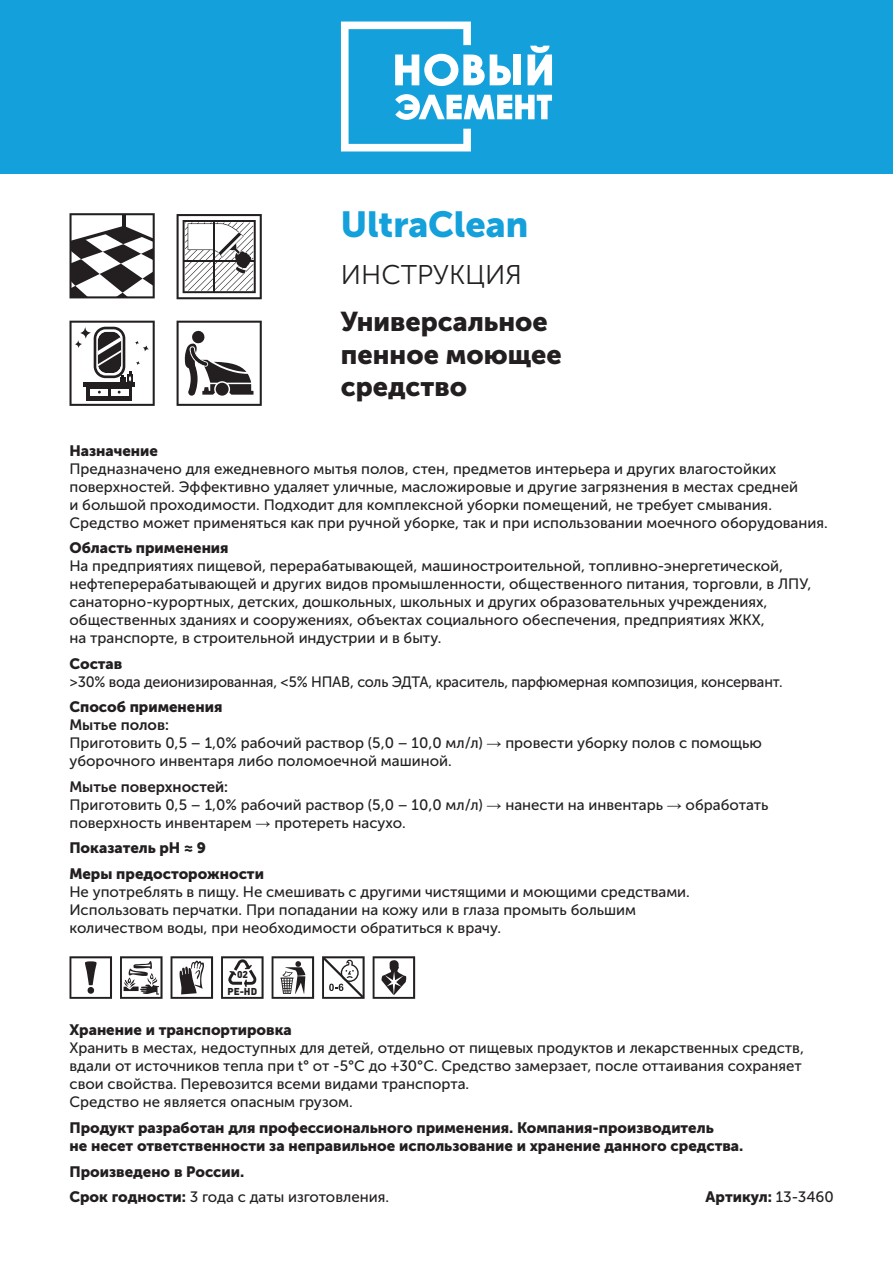
<style>
.page{position:relative;width:893px;height:1263px;background:#fff}
.page>*{position:absolute;margin:0;border:0;box-sizing:border-box;transform-origin:0 0}
.t1{font:36px "Museo Sans Cyrl 900";color:#14a0db}
.t2{font:27px/32.2px "Museo Sans Cyrl 900";color:#231f20}
.t3{font:27px "Museo Sans Cyrl 300";color:#231f20}
.t4{font:15px/18px "Museo Sans Cyrl 500";color:#231f20}
.t5{font:15px/25.5px "Museo Sans Cyrl 900";color:#231f20}
.t6{font:15px "Museo Sans Cyrl 500";color:#231f20;scale:.96 1}
.t7{font:15px "Museo Sans Cyrl 700";color:#231f20}
.t8{font:900 9.9px/17.1px "DIN Pro";color:#231f20;text-align:center}
.s1{font-family:"Arial"}
.s2{font-family:"Museo Sans Cyrl 900"}
.s3{font-family:"Museo Sans Cyrl 500"}
</style>
<div class="page">
<div style="left:0;top:0;width:893px;height:174px;background:#14a0db"></div>
<svg style="left:341px;top:22px;width:211px;height:129px"></svg>
<svg style="left:70px;top:321px;width:85px;height:85px"></svg>
<svg style="left:177px;top:214px;width:85px;height:85px"></svg>
<hr style="left:183px;top:260px;width:72px;height:2px;background:#231f20">
<hr style="left:213px;top:221px;width:2px;height:72px;background:#231f20">
<svg style="left:177px;top:321px;width:85px;height:85px"></svg>
<svg style="left:70px;top:213px;width:85px;height:85px"></svg>
<svg style="left:120px;top:956px;width:43px;height:43px"></svg>
<svg style="left:171px;top:956px;width:42px;height:43px"></svg>
<svg style="left:69px;top:956px;width:43px;height:43px"></svg>
<svg style="left:322px;top:956px;width:43px;height:43px"></svg>
<svg style="left:221px;top:956px;width:43px;height:43px"></svg>
<svg style="left:272px;top:956px;width:42px;height:43px"></svg>
<svg style="left:373px;top:956px;width:42px;height:43px"></svg>
<h1 class="t1" style="left:341px;top:204px;width:189px">UltraClean</h1>
<h2 class="t3" style="left:341px;top:260px;width:183px">ИНСТРУКЦИЯ</h2>
<h2 class="t2" style="left:341px;top:306px;width:222px">Универсальное пенное моющее средство</h2>
<p class="t5" style="left:70px;top:438px;width:90px">Назначение</p>
<p class="t4" style="left:70px;top:460px;width:760px">Предназначено для ежедневного мытья полов, стен, предметов интерьера и других влагостойких поверхностей. Эффективно удаляет уличные, масложировые и другие загрязнения в местах средней<br>и большой проходимости. Подходит для комплексной уборки помещений, не требует смывания.<br>Средство может применяться как при ручной уборке, так и при использовании моечного оборудования.</p>
<p class="t5" style="left:70px;top:535px;width:161px">Область применения</p>
<p class="t4" style="left:70px;top:557px;width:743px">На предприятиях пищевой, перерабатывающей, машиностроительной, топливно-энергетической, нефтеперерабатывающей и других видов промышленности, общественного питания, торговли, в ЛПУ, санаторно-курортных, детских, дошкольных, школьных и других образовательных учреждениях, общественных зданиях и сооружениях, объектах социального обеспечения, предприятиях ЖКХ,<br>на транспорте, в строительной индустрии и в быту.</p>
<p class="t5" style="left:70px;top:651px;width:54px">Состав</p>
<p class="t6" style="left:70px;top:673px;width:744px">&gt;30% вода деионизированная, &lt;5% НПАВ, соль ЭДТА, краситель, парфюмерная композиция, консервант.</p>
<p class="t5" style="left:70px;top:694px;width:154px">Способ применения</p>
<p class="t7" style="left:70px;top:717px;width:101px">Мытье полов:</p>
<p class="t4" style="left:70px;top:734px;width:694px">Приготовить 0,5 – 1,0% рабочий раствор (5,0 – 10,0 мл/л) <span class="s1">→</span> провести уборку полов с помощью уборочного инвентаря либо поломоечной машиной.</p>
<p class="t7" style="left:70px;top:778px;width:160px">Мытье поверхностей:</p>
<p class="t4" style="left:70px;top:796px;width:700px">Приготовить 0,5 – 1,0% рабочий раствор (5,0 – 10,0 мл/л) <span class="s1">→</span> нанести на инвентарь <span class="s1">→</span> обработать поверхность инвентарем <span class="s1">→</span> протереть насухо.</p>
<p class="t5" style="left:70px;top:835px;width:196px">Показатель pH ≈ 9<br>Меры предосторожности</p>
<p class="t4" style="left:70px;top:883px;width:622px">Не употреблять в пищу. Не смешивать с другими чистящими и моющими средствами.<br>Использовать перчатки. При попадании на кожу или в глаза промыть большим количеством воды, при необходимости обратиться к врачу.</p>
<p class="t8" style="left:228px;top:966px;width:31px">02<br>PE-HD</p>
<p class="t5" style="left:70px;top:1017px;width:224px">Хранение и транспортировка</p>
<p class="t4" style="left:70px;top:1039px;width:736px">Хранить в местах, недоступных для детей, отдельно от пищевых продуктов и лекарственных средств, вдали от источников тепла при t° от -5°С до +30°С. Средство замерзает, после оттаивания сохраняет свои свойства. Перевозится всеми видами транспорта.<br>Средство не является опасным грузом.</p>
<p class="t5" style="left:70px;top:1118px;width:675px;line-height:18.6px">Продукт разработан для профессионального применения. Компания-производитель<br>не несет ответственности за неправильное использование и хранение данного средства.</p>
<p class="t5" style="left:70px;top:1159px;width:176px">Произведено в России.</p>
<p class="t4" style="left:70px;top:1188px;width:321px"><span class="s2">Срок годности:</span> 3 года с даты изготовления.</p>
<p class="t5" style="left:706px;top:1184px;width:130px">Артикул: <span class="s3">13-3460</span></p>
</div>
